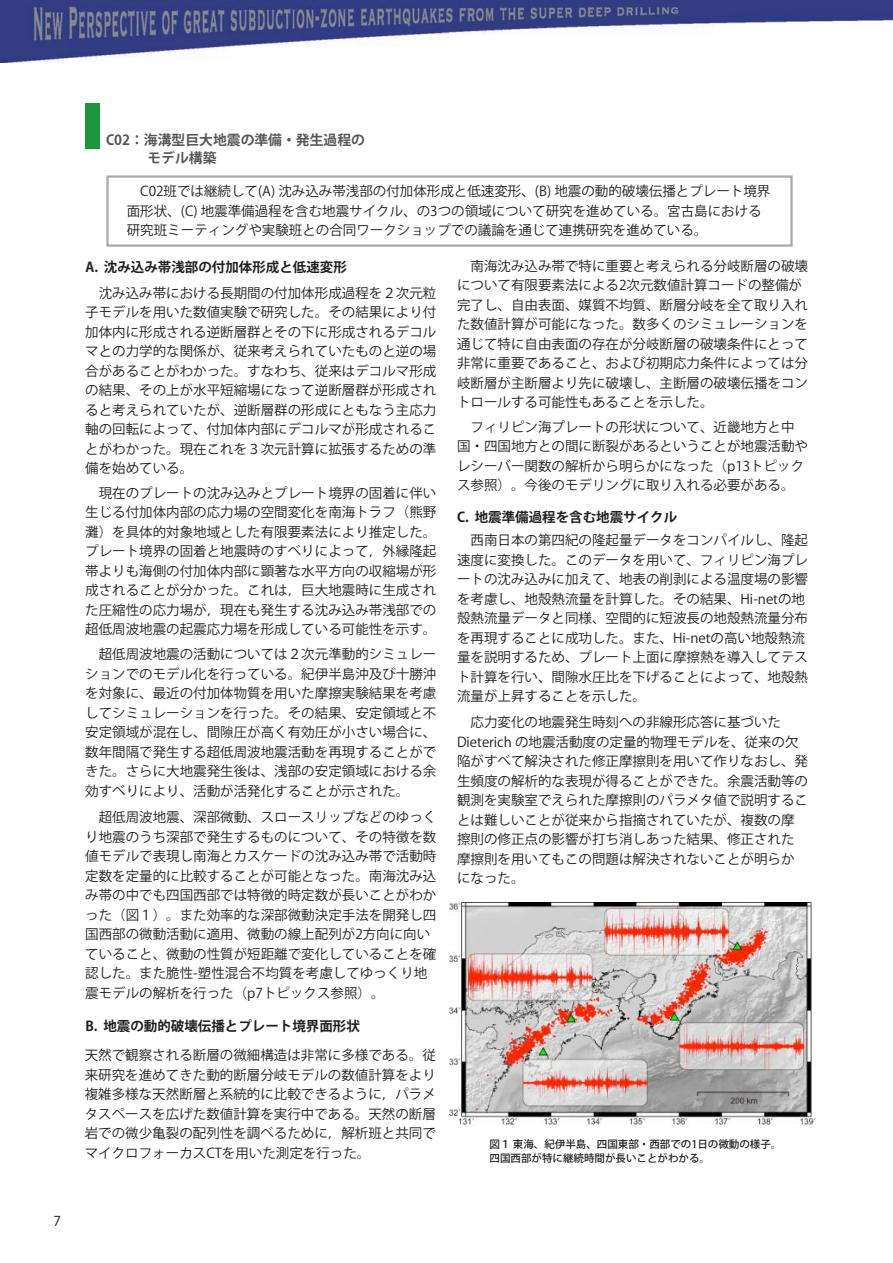
<style>
.page{position:relative;width:893px;height:1263px;background:#fff}
.page>*{position:absolute;margin:0;border:0;box-sizing:border-box;transform-origin:0 0}
.t1{font:700 13.8px/18px "Koz Go Std";color:#57585a}
.t2{font:13.5px/19.5px "Koz Go Pro";color:#231f20}
.t3{font:700 13.5px "Koz Go Pro";color:#231f20}
.t4{font:500 10.5px/13.5px "Koz Go Pro";color:#231f20}
</style>
<div class="page">
<img style="left:0;top:0;width:893px;height:62px">
<div style="left:106px;top:175px;width:687px;height:72px;border:2px solid #a8a9ad"></div>
<img style="left:449px;top:902px;width:367px;height:224px">
<div style="left:85px;top:104px;width:14px;height:45px;background:#1b953e"></div>
<p class="t2" style="left:54px;top:1211px;width:9px">7</p>
<p class="t1" style="left:106px;top:132px;width:261px">C02：海溝型巨大地震の準備・発生過程の　　　モデル構築</p>
<p class="t2" style="left:127px;top:182px;width:645px">　C02班では継続して(A) 沈み込み帯浅部の付加体形成と低速変形、(B) 地震の動的破壊伝播とプレート境界面形状、(C) 地震準備過程を含む地震サイクル、の3つの領域について研究を進めている。宮古島における研究班ミーティングや実験班との合同ワークショップでの議論を通じて連携研究を進めている。</p>
<p class="t3" style="left:85px;top:258px;width:263px">A. 沈み込み帯浅部の付加体形成と低速変形</p>
<p class="t2" style="left:85px;top:283px;width:352px;text-align:justify">　沈み込み帯における長期間の付加体形成過程を２次元粒子モデルを用いた数値実験で研究した。その結果により付加体内に形成される逆断層群とその下に形成されるデコルマとの力学的な関係が、従来考えられていたものと逆の場合があることがわかった。すなわち、従来はデコルマ形成の結果、その上が水平短縮場になって逆断層群が形成されると考えられていたが、逆断層群の形成にともなう主応力軸の回転によって、付加体内部にデコルマが形成されることがわかった。現在これを３次元計算に拡張するための準備を始めている。　</p>
<p class="t2" style="left:85px;top:483px;width:352px;text-align:justify">　現在のプレートの沈み込みとプレート境界の固着に伴い生じる付加体内部の応力場の空間変化を南海トラフ（熊野灘）を具体的対象地域とした有限要素法により推定した。プレート境界の固着と地震時のすべりによって，外縁隆起帯よりも海側の付加体内部に顕著な水平方向の収縮場が形成されることが分かった。これは，巨大地震時に生成された圧縮性の応力場が，現在も発生する沈み込み帯浅部での超低周波地震の起震応力場を形成している可能性を示す。</p>
<p class="t2" style="left:85px;top:645px;width:352px;text-align:justify">　超低周波地震の活動については２次元準動的シミュレーションでのモデル化を行っている。紀伊半島沖及び十勝沖を対象に、最近の付加体物質を用いた摩擦実験結果を考慮してシミュレーションを行った。その結果、安定領域と不安定領域が混在し、間隙圧が高く有効圧が小さい場合に、数年間隔で発生する超低周波地震活動を再現することができた。さらに大地震発生後は、浅部の安定領域における余効すべりにより、活動が活発化することが示された。</p>
<p class="t2" style="left:85px;top:808px;width:352px">　超低周波地震、深部微動、スロースリップなどのゆっくり地震のうち深部で発生するものについて、その特徴を数値モデルで表現し南海とカスケードの沈み込み帯で活動時定数を定量的に比較することが可能となった。南海沈み込み帯の中でも四国西部では特徴的時定数が長いことがわかった（図１）。また効率的な深部微動決定手法を開発し四国西部の微動活動に適用、微動の線上配列が2方向に向いていること、微動の性質が短距離で変化していることを確認した。また脆性-塑性混合不均質を考慮してゆっくり地震モデルの解析を行った（p7トピックス参照）。</p>
<p class="t3" style="left:85px;top:1017px;width:276px">B. 地震の動的破壊伝播とプレート境界面形状</p>
<p class="t2" style="left:85px;top:1046px;width:352px;text-align:justify">天然で観察される断層の微細構造は非常に多様である。従来研究を進めてきた動的断層分岐モデルの数値計算をより複雑多様な天然断層と系統的に比較できるように，パラメタスペースを広げた数値計算を実行中である。天然の断層岩での微少亀裂の配列性を調べるために，解析班と共同でマイクロフォーカスCTを用いた測定を行った。</p>
<p class="t2" style="left:457px;top:256px;width:352px">　南海沈み込み帯で特に重要と考えられる分岐断層の破壊について有限要素法による2次元数値計算コードの整備が完了し、自由表面、媒質不均質、断層分岐を全て取り入れた数値計算が可能になった。数多くのシミュレーションを通じて特に自由表面の存在が分岐断層の破壊条件にとって非常に重要であること、および初期応力条件によっては分岐断層が主断層より先に破壊し、主断層の破壊伝播をコントロールする可能性もあることを示した。</p>
<p class="t2" style="left:457px;top:418px;width:352px">　フィリピン海プレートの形状について、近畿地方と中国・四国地方との間に断裂があるということが地震活動やレシーバー関数の解析から明らかになった（p13トピックス参照）。今後のモデリングに取り入れる必要がある。</p>
<p class="t3" style="left:457px;top:508px;width:222px">C. 地震準備過程を含む地震サイクル</p>
<p class="t2" style="left:457px;top:531px;width:352px">　西南日本の第四紀の隆起量データをコンパイルし、隆起速度に変換した。このデータを用いて、フィリピン海プレートの沈み込みに加えて、地表の削剥による温度場の影響を考慮し、地殻熱流量を計算した。その結果、Hi-netの地殻熱流量データと同様、空間的に短波長の地殻熱流量分布を再現することに成功した。また、Hi-netの高い地殻熱流量を説明するため、プレート上面に摩擦熱を導入してテスト計算を行い、間隙水圧比を下げることによって、地殻熱流量が上昇することを示した。</p>
<p class="t2" style="left:457px;top:713px;width:352px">　応力変化の地震発生時刻への非線形応答に基づいた<br>Dieterich の地震活動度の定量的物理モデルを、従来の欠陥がすべて解決された修正摩擦則を用いて作りなおし、発生頻度の解析的な表現が得ることができた。余震活動等の観測を実験室でえられた摩擦則のパラメタ値で説明することは難しいことが従来から指摘されていたが、複数の摩擦則の修正点の影響が打ち消しあった結果、修正された摩擦則を用いてもこの問題は解決されないことが明らかになった。</p>
<p class="t4" style="left:490px;top:1138px;width:293px">図１ 東海、紀伊半島、四国東部・西部での1日の微動の様子。四国西部が特に継続時間が長いことがわかる。</p>
</div>
